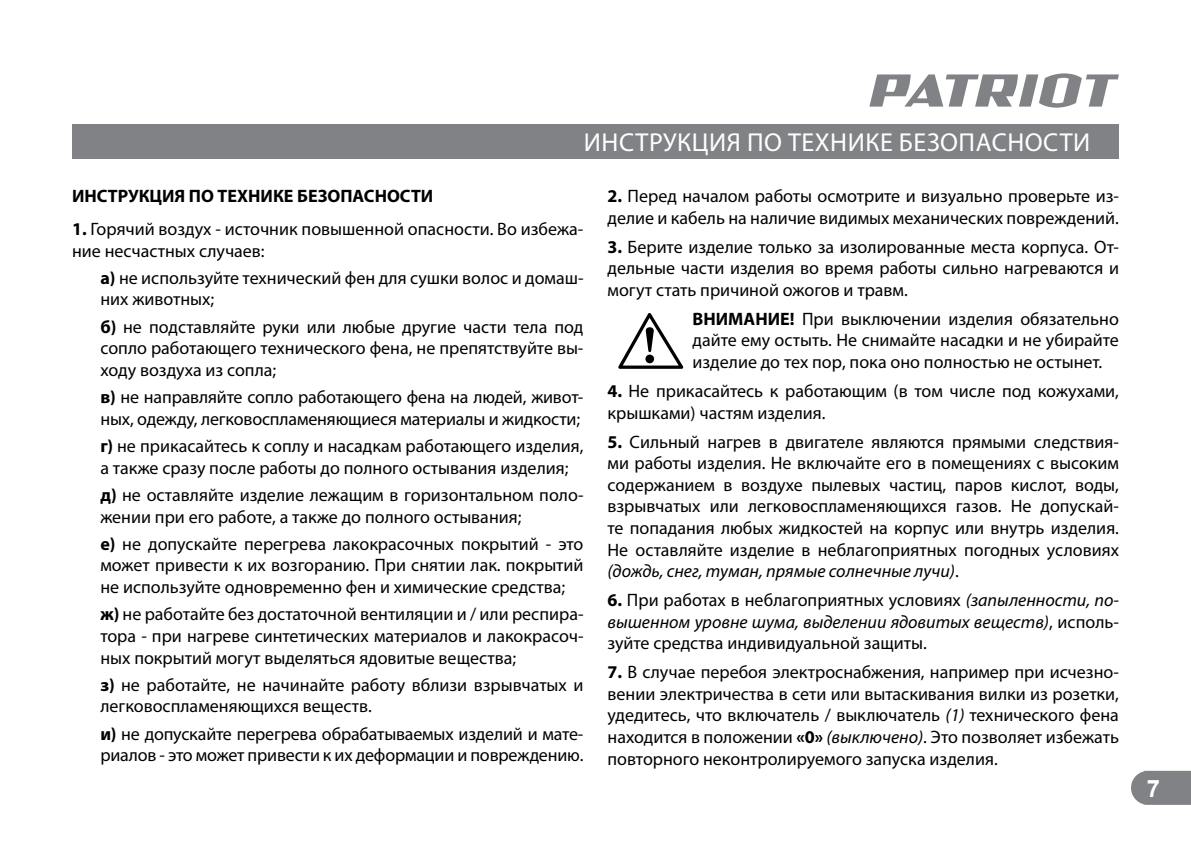
<style>
.page{position:relative;width:1191px;height:842px;background:#fff}
.page>*{position:absolute;margin:0;border:0;box-sizing:border-box;transform-origin:0 0}
.t1{font:26px "Myriad Pro";letter-spacing:.02em;color:#fff}
.t2{font:700 24px "Arial";color:#fff}
.t3{font:18px/21.6px "Myriad Pro";color:#000}
.t4{font:700 18px "Myriad Pro";color:#000}
.s1{font-weight:700}
.s2{font-style:italic}
</style>
<div class="page">
<svg style="left:1131px;top:771px;width:60px;height:34px;background:#888a8c"></svg>
<svg style="left:869px;top:73px;width:250px;height:35px"></svg>
<div style="left:72px;top:124px;width:1047px;height:34px;background:#808285"></div>
<svg style="left:618px;top:313px;width:65px;height:56px"></svg>
<h1 class="t1" style="left:584px;top:126px;width:508px">ИНСТРУКЦИЯ ПО ТЕХНИКЕ БЕЗОПАСНОСТИ</h1>
<p class="t4" style="left:72px;top:186px;width:363px">ИНСТРУКЦИЯ ПО ТЕХНИКЕ БЕЗОПАСНОСТИ</p>
<p class="t3" style="left:72px;top:218px;width:513px"><span class="s1">1.</span> Горячий воздух - источник повышенной опасности. Во избежа&shy;ние несчастных случаев:</p>
<p class="t3" style="left:100px;top:267px;width:484px"><span class="s1">а)</span> не используйте технический фен для сушки волос и домаш&shy;них животных;</p>
<p class="t3" style="left:100px;top:316px;width:484px;text-align:justify"><span class="s1">б)</span> не подставляйте руки или любые другие части тела под сопло работающего технического фена, не препятствуйте вы&shy;ходу воздуха из сопла;</p>
<p class="t3" style="left:100px;top:386px;width:484px"><span class="s1">в)</span> не направляйте сопло работающего фена на людей, живот&shy;ных, одежду, легковоспламеняющиеся материалы и жидкости;</p>
<p class="t3" style="left:100px;top:435px;width:484px"><span class="s1">г)</span> не прикасайтесь к соплу и насадкам работающего изделия, а также сразу после работы до полного остывания изделия;</p>
<p class="t3" style="left:100px;top:484px;width:484px"><span class="s1">д)</span> не оставляйте изделие лежащим в горизонтальном поло&shy;жении при его работе, а также до полного остывания;</p>
<p class="t3" style="left:100px;top:533px;width:484px;text-align:justify"><span class="s1">е)</span> не допускайте перегрева лакокрасочных покрытий - это может привести к их возгоранию. При снятии лак. покрытий не используйте одновременно фен и химические средства;</p>
<p class="t3" style="left:100px;top:603px;width:484px;text-align:justify"><span class="s1">ж)</span> не работайте без достаточной вентиляции и / или респира&shy;тора - при нагреве синтетических материалов и лакокрасоч&shy;ных покрытий могут выделяться ядовитые вещества;</p>
<p class="t3" style="left:100px;top:674px;width:484px"><span class="s1">з)</span> не работайте, не начинайте работу вблизи взрывчатых и легковоспламеняющихся веществ.</p>
<p class="t3" style="left:100px;top:722px;width:484px"><span class="s1">и)</span> не допускайте перегрева обрабатываемых изделий и мате&shy;риалов - это может привести к их деформации и повреждению.</p>
<p class="t3" style="left:607px;top:185px;width:513px"><span class="s1">2.</span> Перед началом работы осмотрите и визуально проверьте из&shy;делие и кабель на наличие видимых механических повреждений.</p>
<p class="t3" style="left:607px;top:235px;width:513px;text-align:justify"><span class="s1">3.</span> Берите изделие только за изолированные места корпуса. От&shy;дельные части изделия во время работы сильно нагреваются и могут стать причиной ожогов и травм.</p>
<p class="t3" style="left:692px;top:308px;width:428px;text-align:justify"><span class="s1">ВНИМАНИЕ!</span> При выключении изделия обязательно дайте ему остыть. Не снимайте насадки и не убирайте изделие до тех пор, пока оно полностью не остынет.</p>
<p class="t3" style="left:607px;top:380px;width:513px"><span class="s1">4.</span> Не прикасайтесь к работающим (в том числе под кожухами, крышками) частям изделия.</p>
<p class="t3" style="left:607px;top:430px;width:513px;text-align:justify"><span class="s1">5.</span> Сильный нагрев в двигателе являются прямыми следствия&shy;ми работы изделия. Не включайте его в помещениях с высоким содержанием в воздухе пылевых частиц, паров кислот, воды, взрывчатых или легковоспламеняющихся газов. Не допускай&shy;те попадания любых жидкостей на корпус или внутрь изделия.<br>Не оставляйте изделие в неблагоприятных погодных условиях <span class="s2">(дождь, снег, туман, прямые солнечные лучи)</span>.</p>
<p class="t3" style="left:607px;top:589px;width:513px;text-align:justify"><span class="s1">6.</span> При работах в неблагоприятных условиях <span class="s2">(запыленности, по&shy;вышенном уровне шума, выделении ядовитых веществ)</span>, исполь&shy;зуйте средства индивидуальной защиты.</p>
<p class="t3" style="left:607px;top:661px;width:513px;text-align:justify"><span class="s1">7.</span> В случае перебоя электроснабжения, например при исчезно&shy;вении электричества в сети или вытаскивания вилки из розетки, удедитесь, что включатель / выключатель <span class="s2">(1)</span> технического фена находится в положении <span class="s1">«0»</span> <span class="s2">(выключено)</span>. Это позволяет избежать повторного неконтролируемого запуска изделия.</p>
<h2 class="t2" style="left:1146px;top:771px;width:15px">7</h2>
</div>
